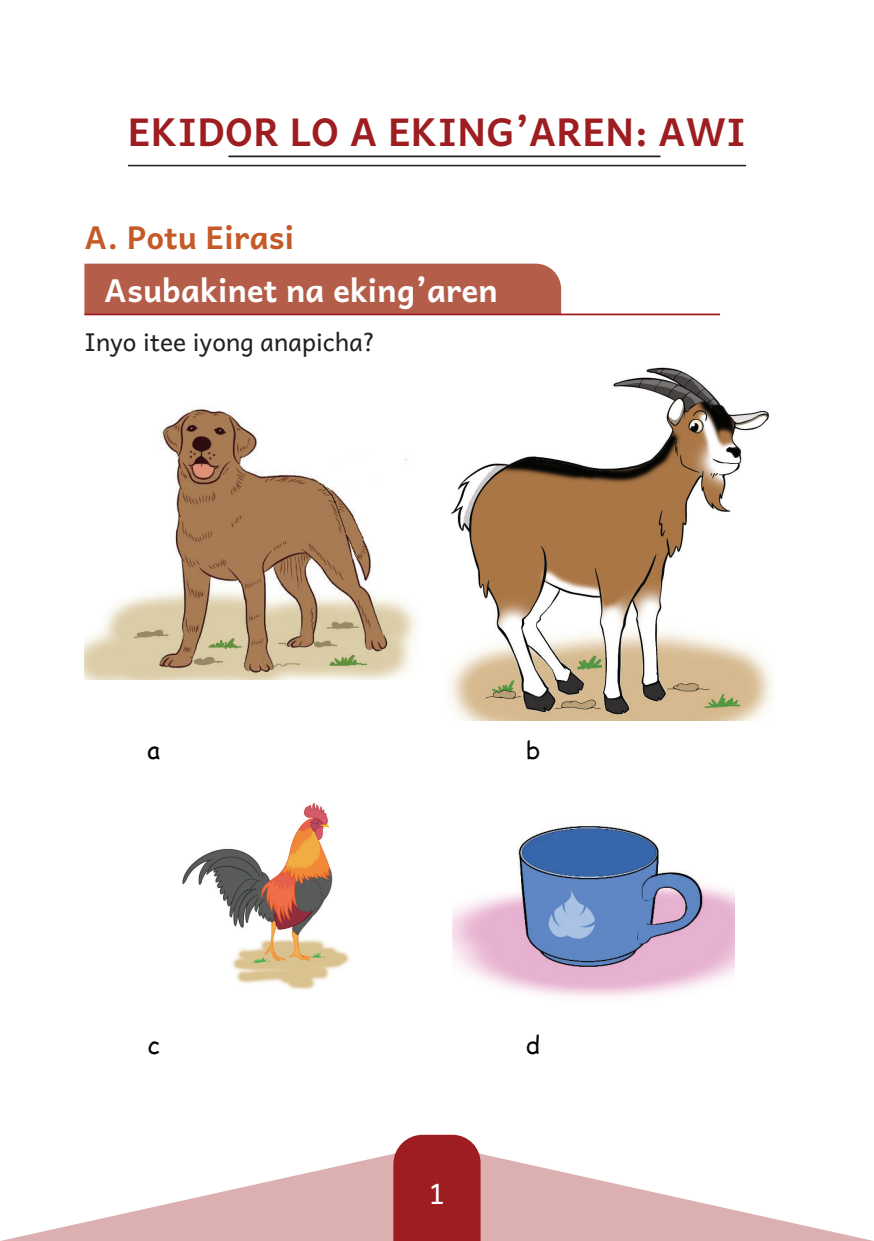
<style>
.page{position:relative;width:874px;height:1241px;background:#fff}
.page>*{position:absolute;margin:0;border:0;box-sizing:border-box;transform-origin:0 0}
.t1{font:700 38.5px "Andika New Basic";color:#9d1d20}
.t2{font:700 31.5px "Andika New Basic";color:#fff}
.t3{font:700 31.5px "Andika New Basic";color:#c55a28}
.t4{font:28px "Andika";color:#fff}
.t5{font:24.5px "Andika New Basic";color:#231f20}
.t6{font:24.5px "Comic Sans MS";color:#040503}
</style>
<div class="page">
<svg style="left:5px;top:1153px;width:864px;height:87px"></svg>
<div style="left:393px;top:1134px;width:87px;height:106px;background:#9d1d20"></div>
<hr style="left:228px;top:155px;width:432px;height:2px;background:#231f20">
<hr style="left:128px;top:165px;width:617px;height:1px;background:#231f20">
<div style="left:84px;top:263px;width:477px;height:50px;background:#b45d49"></div>
<hr style="left:84px;top:313px;width:635px;height:2px;background:#9d1d20">
<img style="left:449px;top:367px;width:323px;height:353px">
<img style="left:84px;top:408px;width:332px;height:271px">
<img style="left:182px;top:802px;width:168px;height:188px">
<img style="left:452px;top:826px;width:282px;height:172px">
<p class="t1" style="left:128px;top:97px;width:619px">EKIDOR LO A EKING’AREN: AWI</p>
<p class="t3" style="left:84px;top:209px;width:211px">A. Potu Eirasi</p>
<p class="t2" style="left:104px;top:261px;width:395px">Asubakinet na eking’aren</p>
<p class="t5" style="left:84px;top:319px;width:292px">Inyo itee iyong anapicha?</p>
<p class="t6" style="left:147px;top:731px;width:14px">a</p>
<p class="t6" style="left:525px;top:731px;width:16px">b</p>
<p class="t6" style="left:147px;top:1026px;width:14px">c</p>
<p class="t6" style="left:525px;top:1026px;width:16px">d</p>
<p class="t4" style="left:428px;top:1177px;width:18px">1</p>
</div>
